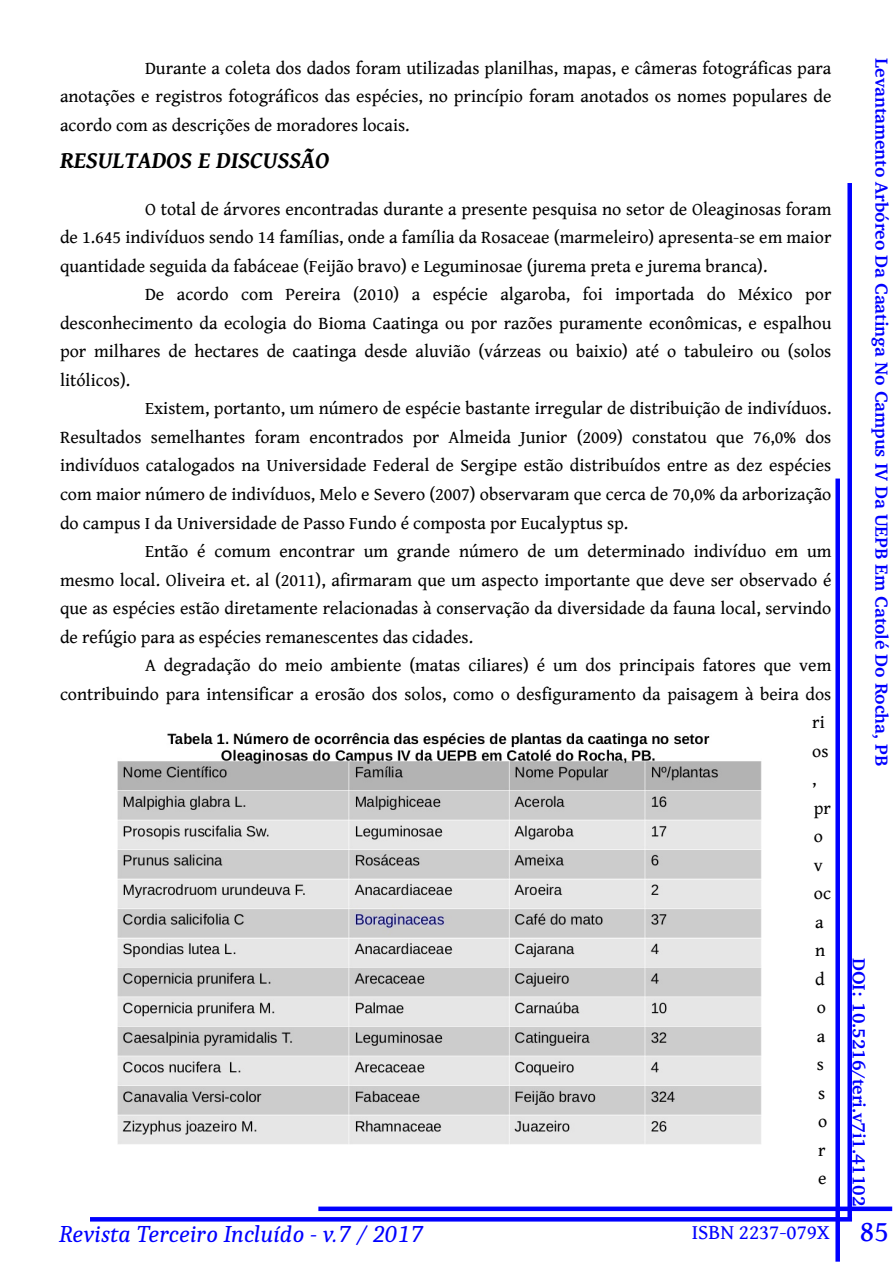
<style>
.page{position:relative;width:893px;height:1263px;background:#fff}
.page>*{position:absolute;margin:0;border:0;box-sizing:border-box;transform-origin:0 0}
.t1{font:italic 24px "Caladea";color:#00f}
.t2{font:italic 700 24px "Gentium Book Basic";color:#000}
.t3{font:21px "Gentium Book Basic";color:#00f}
.t4{font:18px/28.5px "Gentium Book Basic";color:#000;text-align:justify}
.t5{font:700 18px "Charter BT";color:#00f}
.s1{font-size:30px}
</style>
<div class="page">
<div style="left:318px;top:1206px;width:574px;height:5px;background:#00f"></div>
<div style="left:835px;top:478px;width:5px;height:784px;background:#00f"></div>
<svg style="left:90px;top:1217px;width:757px;height:4px;background:#0404ff"></svg>
<div style="left:847px;top:183px;width:5px;height:1038px;background:#00f"></div>
<img style="left:117px;top:732px;width:645px;height:412px">
<p class="t4" style="left:60px;top:54px;width:773px;text-indent:85px">Durante a coleta dos dados foram utilizadas planilhas, mapas, e câmeras fotográficas para anotações e registros fotográficos das espécies, no princípio foram anotados os nomes populares de acordo com as descrições de moradores locais.</p>
<h1 class="t2" style="left:60px;top:147px;width:270px">RESULTADOS E DISCUSSÃO</h1>
<p class="t4" style="left:145px;top:195px;width:688px">O total de árvores encontradas durante a presente pesquisa no setor de Oleaginosas foram</p>
<p class="t4" style="left:60px;top:224px;width:773px">de 1.645 indivíduos sendo 14 famílias, onde a família da Rosaceae (marmeleiro) apresenta-se em maior</p>
<p class="t4" style="left:60px;top:252px;width:709px">quantidade seguida da fabáceae (Feijão bravo) e Leguminosae (jurema preta e jurema branca).</p>
<p class="t4" style="left:145px;top:281px;width:688px">De acordo com Pereira (2010) a espécie algaroba, foi importada do México por</p>
<p class="t4" style="left:60px;top:309px;width:773px">desconhecimento da ecologia do Bioma Caatinga ou por razões puramente econômicas, e espalhou</p>
<p class="t4" style="left:60px;top:338px;width:773px">por milhares de hectares de caatinga desde aluvião (várzeas ou baixio) até o tabuleiro ou (solos</p>
<p class="t4" style="left:60px;top:366px;width:72px">litólicos).</p>
<p class="t4" style="left:145px;top:395px;width:688px">Existem, portanto, um número de espécie bastante irregular de distribuição de indivíduos.</p>
<p class="t4" style="left:60px;top:423px;width:773px">Resultados semelhantes foram encontrados por Almeida Junior (2009) constatou que 76,0% dos</p>
<p class="t4" style="left:60px;top:452px;width:773px">indivíduos catalogados na Universidade Federal de Sergipe estão distribuídos entre as dez espécies</p>
<p class="t4" style="left:60px;top:480px;width:773px">com maior número de indivíduos, Melo e Severo (2007) observaram que cerca de 70,0% da arborização</p>
<p class="t4" style="left:60px;top:509px;width:570px">do campus I da Universidade de Passo Fundo é composta por Eucalyptus sp.</p>
<p class="t4" style="left:145px;top:537px;width:688px">Então é comum encontrar um grande número de um determinado indivíduo em um</p>
<p class="t4" style="left:60px;top:566px;width:773px">mesmo local. Oliveira et. al (2011), afirmaram que um aspecto importante que deve ser observado é</p>
<p class="t4" style="left:60px;top:594px;width:773px">que as espécies estão diretamente relacionadas à conservação da diversidade da fauna local, servindo</p>
<p class="t4" style="left:60px;top:623px;width:414px">de refúgio para as espécies remanescentes das cidades.</p>
<p class="t4" style="left:145px;top:651px;width:688px">A degradação do meio ambiente (matas ciliares) é um dos principais fatores que vem</p>
<p class="t4" style="left:60px;top:680px;width:773px">contribuindo para intensificar a erosão dos solos, como o desfiguramento da paisagem à beira dos</p>
<p class="t4" style="left:812px;top:708px;width:14px">ri</p>
<p class="t4" style="left:812px;top:737px;width:18px">os</p>
<p class="t4" style="left:812px;top:765px;width:6px">,</p>
<p class="t4" style="left:814px;top:794px;width:19px">pr</p>
<p class="t4" style="left:814px;top:822px;width:11px">o</p>
<p class="t4" style="left:814px;top:851px;width:10px">v</p>
<p class="t4" style="left:814px;top:879px;width:19px">oc</p>
<p class="t4" style="left:815px;top:908px;width:10px">a</p>
<p class="t4" style="left:815px;top:936px;width:12px">n</p>
<p class="t4" style="left:815px;top:965px;width:11px">d</p>
<p class="t4" style="left:817px;top:993px;width:11px">o</p>
<p class="t4" style="left:817px;top:1022px;width:10px">a</p>
<p class="t4" style="left:817px;top:1050px;width:9px">s</p>
<p class="t4" style="left:818px;top:1079px;width:9px">s</p>
<p class="t4" style="left:818px;top:1107px;width:11px">o</p>
<p class="t4" style="left:818px;top:1136px;width:9px">r</p>
<p class="t4" style="left:818px;top:1164px;width:10px">e</p>
<p class="t5" style="left:889px;top:58px;width:709px;rotate:90deg">Levantamento Arbóreo Da Caatinga No Campus IV Da UEPB Em Catolé Do Rocha, PB</p>
<p class="t5" style="left:866px;top:958px;width:250px;rotate:90deg">DOI: 10.5216/teri.v7i1.41102</p>
<h1 class="t1" style="left:59px;top:1219px;width:365px">Revista Terceiro Incluído - v.7 / 2017</h1>
<p class="t3" style="left:692px;top:1220px;width:199px">ISBN 2237-079X <span class="s1">85</span></p>
</div>
